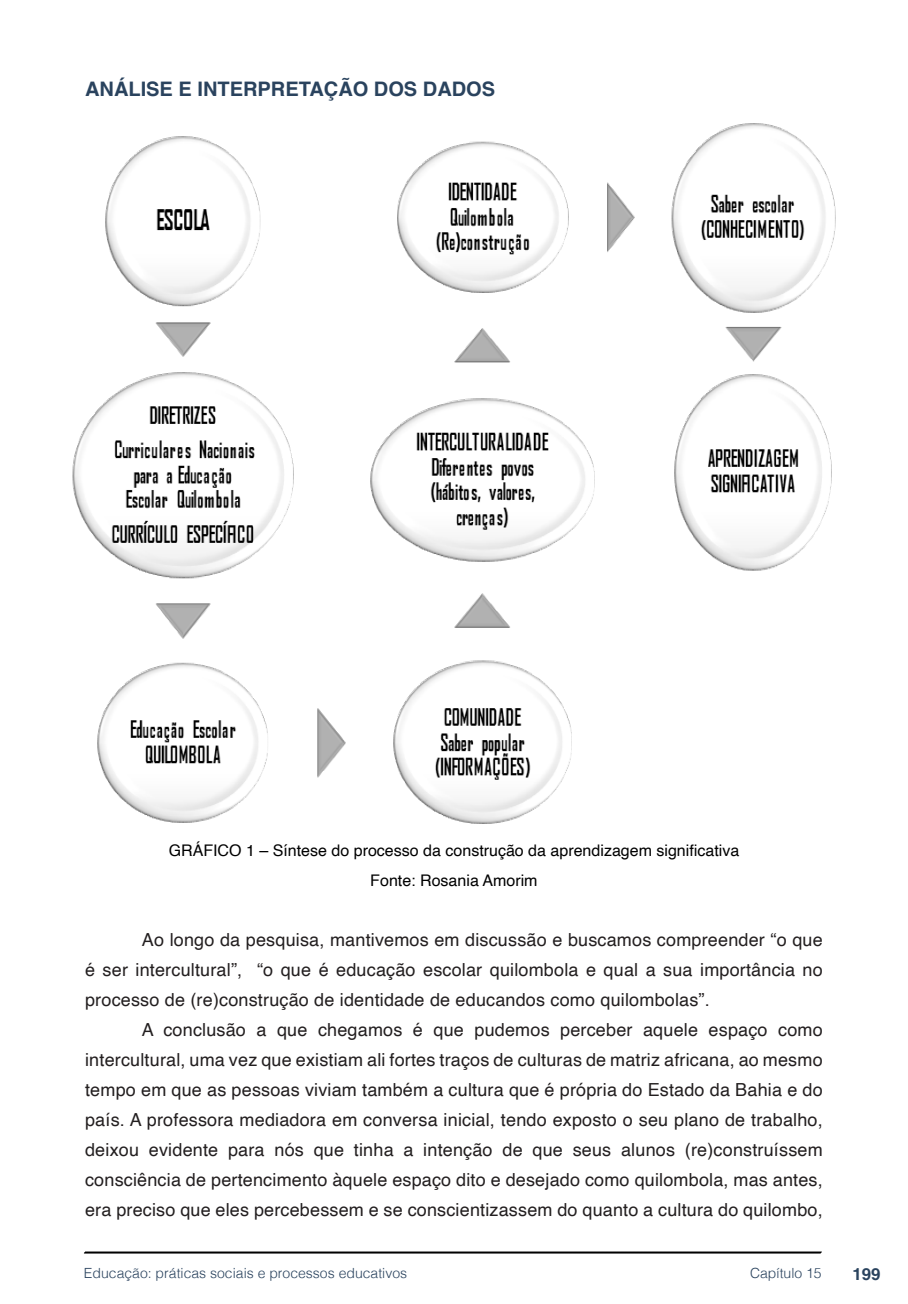
<style>
.page{position:relative;width:908px;height:1304px;background:#fff}
.page>*{position:absolute;margin:0;border:0;box-sizing:border-box;transform-origin:0 0}
.TITULOS{font:700 20px "Helvetica";color:#2a435e}
.txt{font:18px/30px "Helvetica";letter-spacing:.01em;color:#231f20;text-align:justify}
.t1{font:700 16.8px "Helvetica";color:#2a435e}
.imagens_graf_tab{font:16px "Helvetica";color:#000}
.t2{font:300 14px "Helvetica";color:#2a435e}
</style>
<div class="page">
<svg style="left:84px;top:1251px;width:737px;height:3px;background:#515151"></svg>
<img style="left:72px;top:123px;width:763px;height:701px">
<p class="TITULOS" style="left:85px;top:77px;width:411px">ANÁLISE E INTERPRETAÇÃO DOS DADOS</p>
<p class="imagens_graf_tab" style="left:169px;top:838px;width:572px">GRÁFICO 1 – Síntese do processo da construção da aprendizagem significativa</p>
<p class="imagens_graf_tab" style="left:370px;top:868px;width:169px">Fonte: Rosania Amorim</p>
<p class="txt" style="left:85px;top:925px;width:738px;text-indent:57px">Ao longo da pesquisa, mantivemos em discussão e buscamos compreender “o que é ser intercultural”, “o que é educação escolar quilombola e qual a sua importância no processo de (re)construção de identidade de educandos como quilombolas”.</p>
<p class="txt" style="left:85px;top:1015px;width:738px;text-indent:57px">A conclusão a que chegamos é que pudemos perceber aquele espaço como intercultural, uma vez que existiam ali fortes traços de culturas de matriz africana, ao mesmo tempo em que as pessoas viviam também a cultura que é própria do Estado da Bahia e do país. A professora mediadora em conversa inicial, tendo exposto o seu plano de trabalho, deixou evidente para nós que tinha a intenção de que seus alunos (re)construíssem consciência de pertencimento àquele espaço dito e desejado como quilombola, mas antes, era preciso que eles percebessem e se conscientizassem do quanto a cultura do quilombo,</p>
<p class="t2" style="left:84px;top:1261px;width:324px">Educação: práticas sociais e processos educativos</p>
<p class="t2" style="left:749px;top:1261px;width:73px">Capítulo 15</p>
<p class="t1" style="left:851px;top:1264px;width:30px">199</p>
</div>
